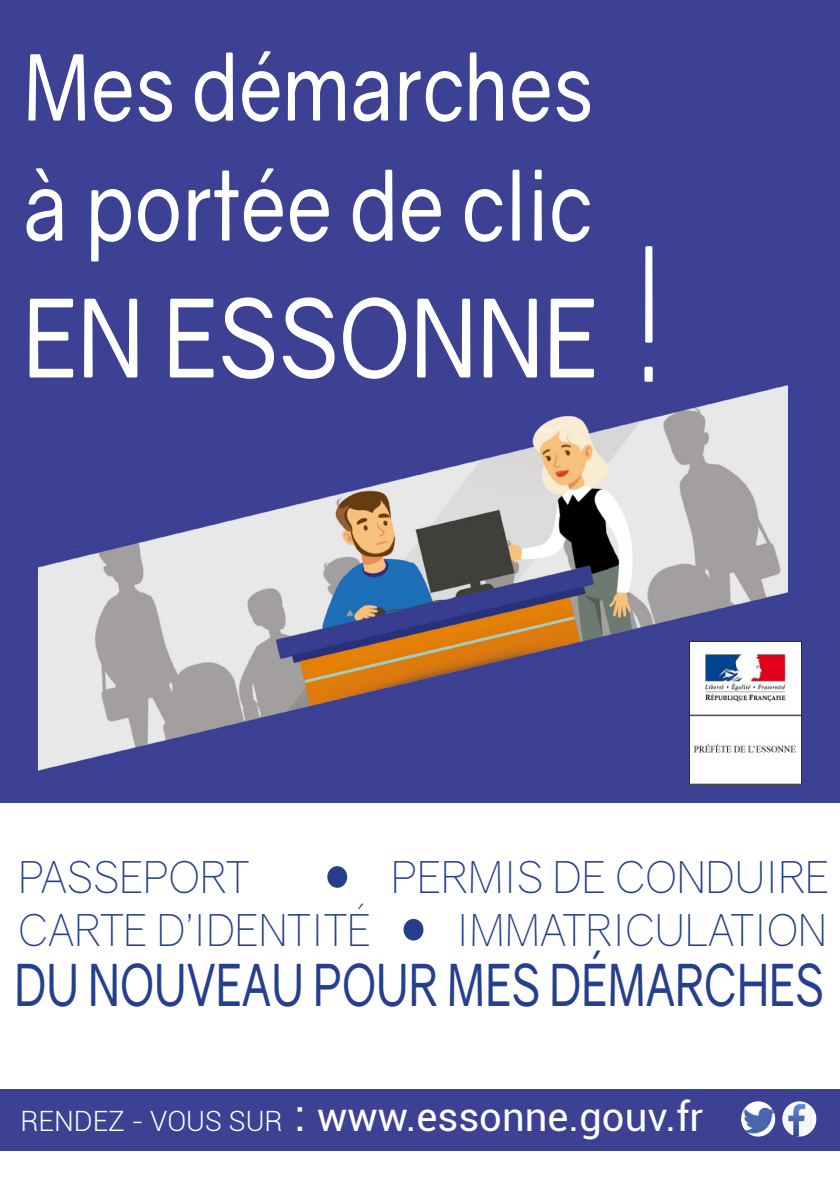
<style>
.page{position:relative;width:840px;height:1191px;background:#fff}
.page>*{position:absolute;margin:0;border:0;box-sizing:border-box;transform-origin:0 0}
.t1{font:300 188px "Gravity";color:#fff}
.t2{font:108.4px "Gravity";color:#fff;scale:.85 1}
.t3{font:95px "Gravity";color:#fff;scale:.85 1}
.t4{font:91.2px "Gravity";color:#fff;scale:.85 1}
.t5{font:58px "Gravity";color:#253f8e;scale:.76 1}
.t6{font:300 44.4px "Gravity";color:#253f8e;scale:.95 1}
.t7{font:300 44.4px "Gravity";color:#253f8e;scale:.96 1}
.t8{font:40px "Roboto";color:#fff}
.s1{font-weight:300;font-size:28px}
.s2{font-size:46px}
</style>
<div class="page">
<div style="left:0;top:0;width:839px;height:802px;background:#3c4193"></div>
<img style="left:39px;top:521px;width:747px;height:250px">
<svg style="left:39px;top:521px;width:483px;height:36px"></svg>
<svg style="left:229px;top:385px;width:559px;height:136px"></svg>
<div style="left:23px;top:49px;width:601px;height:342px;background:#3c4193"></div>
<div style="left:0;top:1089px;width:839px;height:62px;background:#3c4193"></div>
<img style="left:741px;top:1101px;width:33px;height:35px">
<img style="left:782px;top:1101px;width:33px;height:35px">
<div style="left:327px;top:866px;width:20px;height:21px;background:#253f8e;border-radius:50%"></div>
<div style="left:403px;top:919px;width:20px;height:21px;background:#253f8e;border-radius:50%"></div>
<svg style="left:116px;top:602px;width:686px;height:183px"></svg>
<img style="left:689px;top:641px;width:111px;height:143px">
<h3 class="t4" style="left:23px;top:31px;width:672px">Mes démarches</h3>
<h3 class="t3" style="left:23px;top:148px;width:670px">à portée de clic</h3>
<h2 class="t2" style="left:23px;top:271px;width:678px">EN ESSONNE</h2>
<h1 class="t1" style="left:624px;top:201px;width:49px">!</h1>
<p class="t6" style="left:19px;top:850px;width:244px">PASSEPORT</p>
<p class="t7" style="left:391px;top:850px;width:457px">PERMIS DE CONDUIRE</p>
<p class="t6" style="left:19px;top:903px;width:372px">CARTE D’IDENTITÉ</p>
<p class="t6" style="left:456px;top:903px;width:391px">IMMATRICULATION</p>
<h3 class="t5" style="left:15px;top:949px;width:1065px">DU NOUVEAU POUR MES DÉMARCHES</h3>
<p class="t8" style="left:20px;top:1089px;width:684px"><span class="s1">RENDEZ - VOUS SUR</span> <span class="s2">:</span> www.essonne.gouv.fr</p>
</div>
